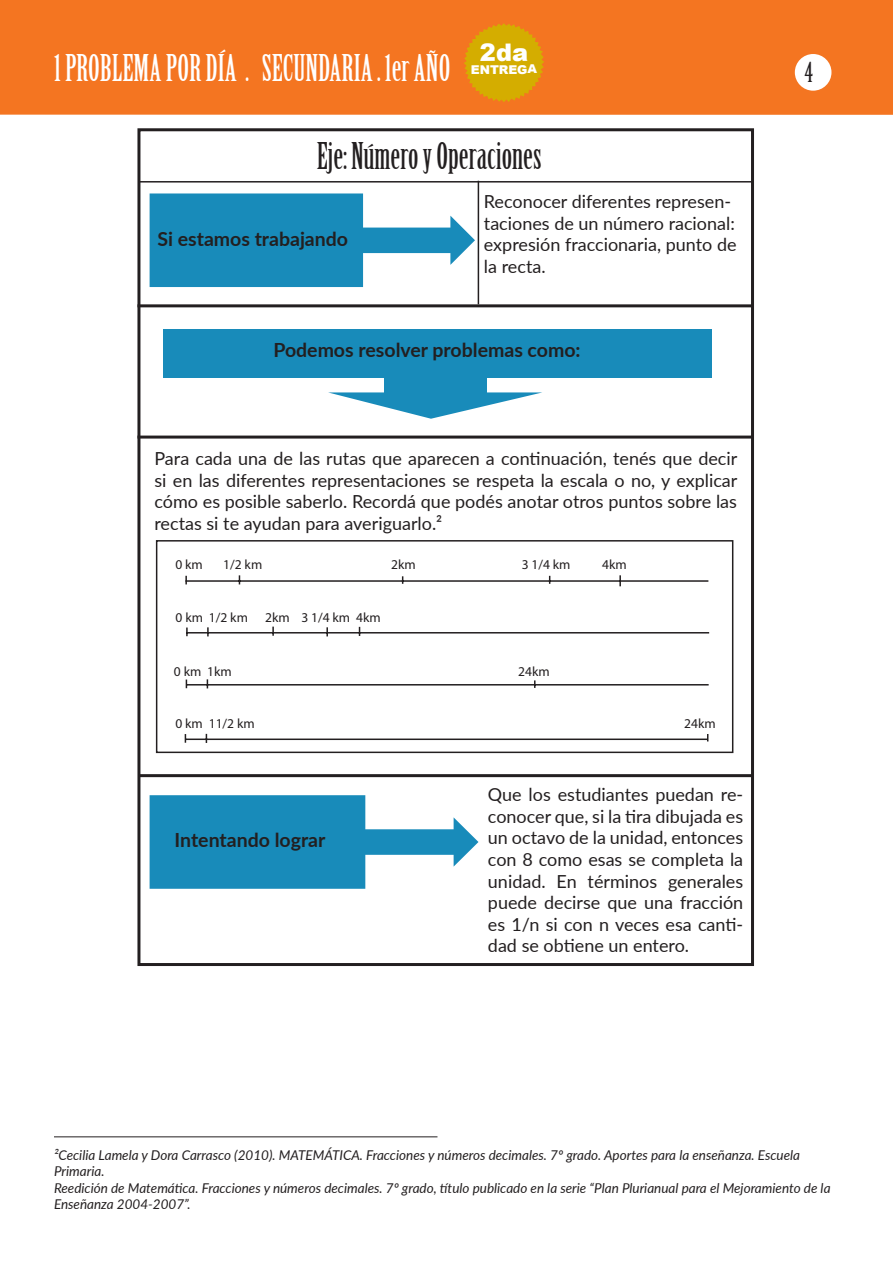
<style>
.page{position:relative;width:893px;height:1263px;background:#fff}
.page>*{position:absolute;margin:0;border:0;box-sizing:border-box;transform-origin:0 0}
.t1{font:36px "Birch Std";color:#fff}
.t2{font:36px "Birch Std";color:#231f20}
.t3{font:27px "Birch Std";color:#231f20}
.t4{font:700 19.5px "Lato";color:#231f20}
.t5{font:18px/21.6px "Lato";color:#231f20;text-align:justify}
.t6{font:italic 13.5px/16.2px "Lato";color:#231f20}
.t7{font:13.5px "Myriad Pro";color:#231f20}
.t8{font:900 12.15px "Arial";letter-spacing:-.01em;color:#fff}
</style>
<div class="page">
<div style="left:0;top:0;width:893px;height:115px;background:#f47521"></div>
<div style="left:795px;top:54px;width:36px;height:37px;background:#fff;border-radius:50%"></div>
<svg style="left:149px;top:193px;width:326px;height:94px"></svg>
<div style="left:137px;top:128px;width:617px;height:838px;border:3px solid #231f20"></div>
<hr style="left:138px;top:181px;width:615px;height:2px;background:#231f20">
<hr style="left:478px;top:181px;width:1px;height:123px;background:#231f20">
<div style="left:163px;top:329px;width:548px;height:49px;background:#188bba"></div>
<div style="left:384px;top:374px;width:102px;height:18px;background:#188bba"></div>
<svg style="left:328px;top:392px;width:214px;height:27px"></svg>
<hr style="left:137px;top:304px;width:615px;height:3px;background:#231f20">
<hr style="left:137px;top:436px;width:615px;height:3px;background:#231f20">
<hr style="left:54px;top:1136px;width:383px;height:1px;background:#231f20">
<svg style="left:149px;top:795px;width:329px;height:94px"></svg>
<hr style="left:139px;top:774px;width:613px;height:3px;background:#231f20">
<div style="left:156px;top:540px;width:577px;height:213px;border:2px solid #231f20"></div>
<hr style="left:186px;top:580px;width:522px;height:2px;background:#231f20">
<svg style="left:185px;top:576px;width:2px;height:8px"></svg>
<svg style="left:619px;top:575px;width:2px;height:11px"></svg>
<hr style="left:186px;top:632px;width:523px;height:1px;background:#231f20">
<svg style="left:186px;top:627px;width:2px;height:9px"></svg>
<svg style="left:207px;top:627px;width:2px;height:9px"></svg>
<hr style="left:186px;top:684px;width:523px;height:1px;background:#231f20">
<hr style="left:185px;top:738px;width:523px;height:2px;background:#231f20">
<svg style="left:272px;top:627px;width:2px;height:9px"></svg>
<svg style="left:326px;top:627px;width:2px;height:9px"></svg>
<svg style="left:464px;top:23px;width:80px;height:79px"></svg>
<h1 class="t1" style="left:54px;top:48px;width:398px">1 PROBLEMA POR DÍA . SECUNDARIA . 1er AÑO</h1>
<p class="t8" style="left:471px;top:61px;width:68px">ENTREGA</p>
<p class="t2" style="left:317px;top:136px;width:226px">Eje: Número y Operaciones</p>
<p class="t5" style="left:484px;top:190px;width:254px;text-align:left">Reconocer diferentes represen&shy;taciones de un número racional: expresión fraccionaria, punto de la recta.</p>
<p class="t4" style="left:157px;top:225px;width:192px">Si estamos trabajando</p>
<p class="t4" style="left:273px;top:335px;width:309px">Podemos resolver problemas como:</p>
<p class="t5" style="left:154px;top:447px;width:584px">Para cada una de las rutas que aparecen a continuación, tenés que decir si en las diferentes representaciones se respeta la escala o no, y explicar cómo es posible saberlo. Recordá que podés anotar otros puntos sobre las rectas si te ayudan para averiguarlo.²</p>
<p class="t7" style="left:176px;top:556px;width:29px">0 km</p>
<p class="t7" style="left:223px;top:556px;width:41px">1/2 km</p>
<p class="t7" style="left:391px;top:556px;width:26px">2km</p>
<p class="t7" style="left:522px;top:556px;width:50px">3 1/4 km</p>
<p class="t7" style="left:602px;top:556px;width:26px">4km</p>
<p class="t7" style="left:176px;top:609px;width:74px">0 km 1/2 km</p>
<p class="t7" style="left:265px;top:609px;width:117px">2km 3 1/4 km 4km</p>
<p class="t7" style="left:174px;top:663px;width:59px">0 km 1km</p>
<p class="t7" style="left:518px;top:663px;width:33px">24km</p>
<p class="t7" style="left:175px;top:715px;width:81px">0 km 11/2 km</p>
<p class="t7" style="left:684px;top:715px;width:33px">24km</p>
<p class="t4" style="left:175px;top:826px;width:152px">Intentando lograr</p>
<p class="t5" style="left:488px;top:783px;width:257px">Que los estudiantes puedan re&shy;conocer que, si la tira dibujada es un octavo de la unidad, entonces con 8 como esas se completa la unidad. En términos generales puede decirse que una fracción es 1/n si con n veces esa canti&shy;dad se obtiene un entero.</p>
<h2 class="t3" style="left:805px;top:57px;width:9px">4</h2>
<p class="t6" style="left:54px;top:1146px;width:748px">²Cecilia Lamela y Dora Carrasco (2010). MATEMÁTICA. Fracciones y números decimales. 7º grado. Aportes para la enseñanza. Escuela<br>Primaria.</p>
<p class="t6" style="left:54px;top:1179px;width:778px">Reedición de Matemática. Fracciones y números decimales. 7º grado, título publicado en la serie “Plan Plurianual para el Mejoramiento de la<br>Enseñanza 2004-2007”.</p>
</div>
